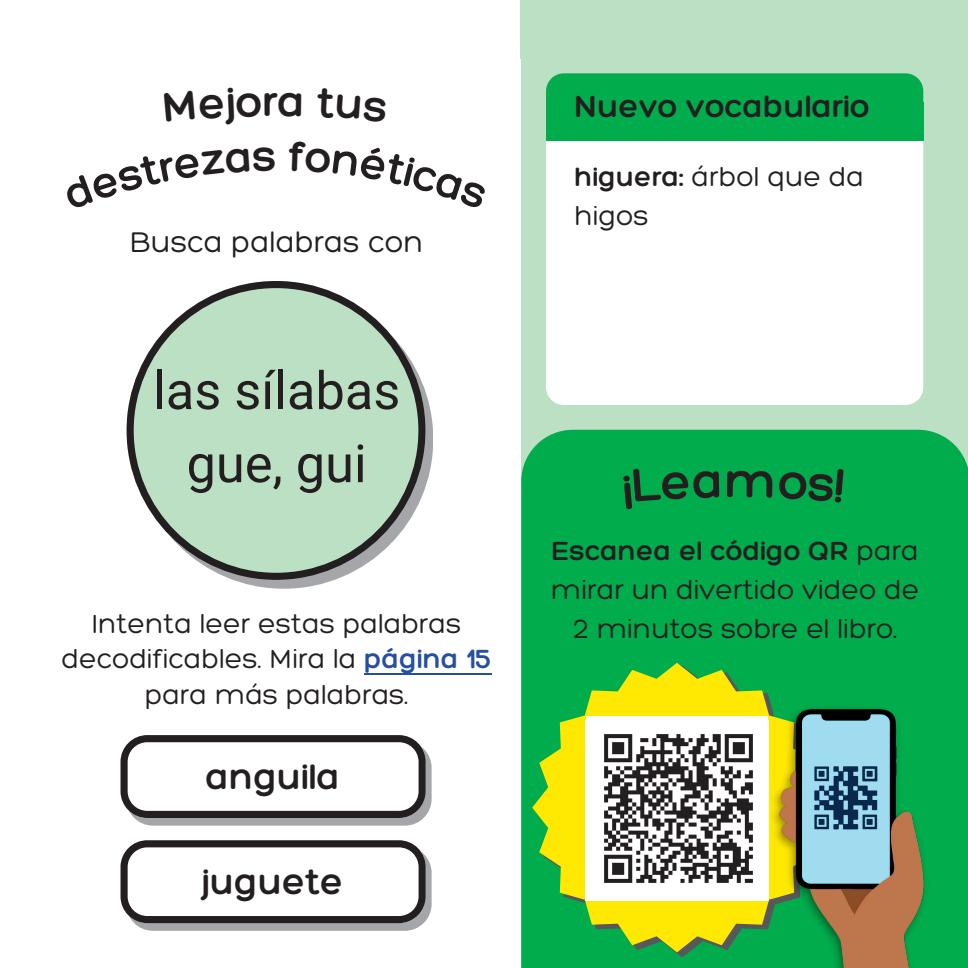
<style>
.page{position:relative;width:968px;height:968px;background:#fff}
.page>*{position:absolute;margin:0;border:0;box-sizing:border-box;transform-origin:0 0}
.t1{font:52.25px/73px "Roboto";color:#231f20;text-align:center}
.t2{font:300 45px "Hero";color:#231f20}
.t3{font:300 38px "Hero";color:#231f20}
.t4{font:300 33.25px "Hero";color:#231f20}
.t5{font:300 30.75px "Hero";color:#231f20}
.t6{font:300 28.5px/39.2px "Hero";color:#231f20;text-align:center}
.s1{color:#264fa2}
.s2{font-style:inherit}
</style>
<div class="page">
<div style="left:520px;top:0;width:448px;height:59px;background:#bce0c4"></div>
<div style="left:521px;top:27px;width:447px;height:941px;background:#bce0c4"></div>
<div style="left:521px;top:430px;width:447px;height:538px;background:#00ac4c"></div>
<div style="left:546px;top:140px;width:377px;height:265px;background:#fff"></div>
<div style="left:546px;top:73px;width:377px;height:29px;background:#00ac4c"></div>
<div style="left:546px;top:102px;width:377px;height:38px;background:#00ac4c"></div>
<svg style="left:127px;top:281px;width:298px;height:299px"></svg>
<svg style="left:532px;top:662px;width:289px;height:290px;fill:#ffe906"></svg>
<img style="left:586px;top:716px;width:179px;height:4px">
<img style="left:765px;top:700px;width:167px;height:268px">
<div style="left:585px;top:720px;width:184px;height:180px;background:#fff"></div>
<img style="left:604px;top:734px;width:149px;height:149px">
<svg style="left:120px;top:735px;width:311px;height:90px"></svg>
<svg style="left:120px;top:840px;width:311px;height:90px"></svg>
<hr style="left:364px;top:673px;width:128px;height:1px;background:#264fa2">
<div style="left:623px;top:466px;width:96px;height:43px;background:#00ac4c"></div>
<svg style="left:727px;top:470px;width:45px;height:28px"></svg>
<div style="left:778px;top:468px;width:65px;height:34px;background:#00ac4c"></div>
<h2 class="t2" style="left:263px;top:78px;width:17px">r</h2>
<p class="t5" style="left:130px;top:225px;width:295px">Busca palabras con</p>
<p class="t1" style="left:153px;top:352px;width:249px">las sílabas gue, gui</p>
<p class="t6" style="left:61px;top:606px;width:432px;line-height:35.8px">Intenta leer estas palabras decodificables. Mira la <span class="s1">página 15 </span>para más palabras.</p>
<p class="t3" style="left:206px;top:756px;width:136px">anguila</p>
<p class="t3" style="left:202px;top:861px;width:143px">juguete</p>
<h2 class="t4" style="left:574px;top:89px;width:297px">Nuevo vocabulario</h2>
<p class="t6" style="left:574px;top:157px;width:291px;text-align:left"><span class="s2">higuera:</span> árbol que da higos</p>
<p class="t6" style="left:551px;top:531px;width:370px"><span class="s2">Escanea el código QR</span> para mirar un divertido video de<br>2 minutos sobre el libro.</p>
</div>
